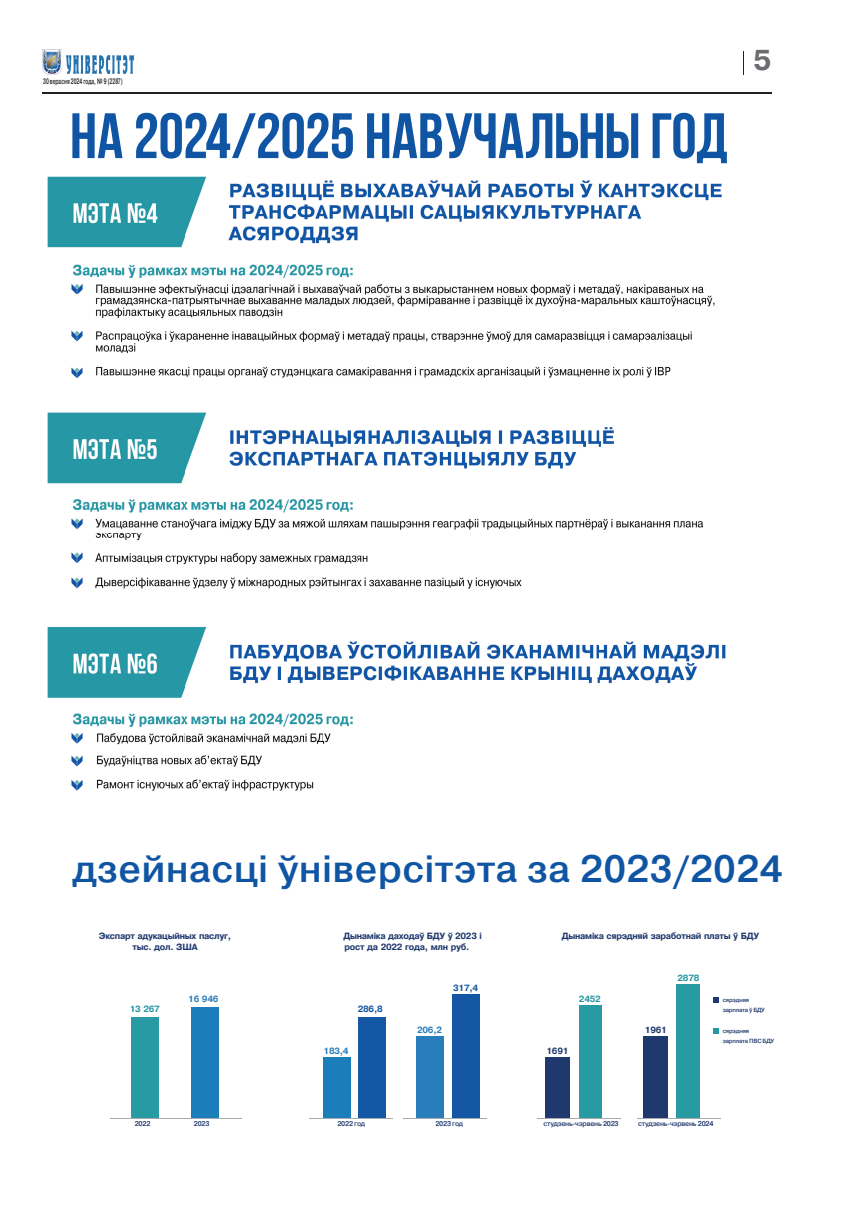
<style>
.page{position:relative;width:857px;height:1219px;background:#fff}
.page>*{position:absolute;margin:0;border:0;box-sizing:border-box;transform-origin:0 0}
.t1{font:64px "AA Bebas Neue";letter-spacing:.01em;color:#1055a4}
.t2{font:500 38px "Pragmatica";letter-spacing:.01em;color:#1055a4}
.t3{font:28.6px "Pragmatica Bold Cyrillic";color:#6c6d70}
.t4{font:9px/10.4px "Pragmatica Bold Cyrillic";letter-spacing:-.03em;color:#1f386d;text-align:center}
.t5{font:9px "Pragmatica Bold Cyrillic";letter-spacing:-.03em;color:#297dba}
.t6{font:9px "Pragmatica Bold Cyrillic";letter-spacing:-.03em;color:#2796a3}
.t7{font:9px "Pragmatica Bold Cyrillic";letter-spacing:-.03em;color:#1357a3}
.t8{font:9px "Pragmatica Bold Cyrillic";color:#1f376b}
.t9{font:500 8px "Pragmatica";color:#231f20;scale:.6 1}
.t10{font:500 7px "Pragmatica";letter-spacing:-.03em;color:#1f386d}
.t11{font:500 6px/10.4px "Pragmatica";letter-spacing:-.03em;color:#1f386d}
</style>
<div class="page">
<hr style="left:43px;top:92px;width:728px;height:1px;background:#231f20">
<img style="left:43px;top:50px;width:19px;height:25px">
<img style="left:67px;top:56px;width:66px;height:18px">
<img style="left:48px;top:176px;width:674px;height:202px">
<img style="left:48px;top:412px;width:656px;height:177px">
<img style="left:48px;top:627px;width:678px;height:164px">
<div style="left:131px;top:1017px;width:28px;height:101px;background:#289aa4"></div>
<div style="left:191px;top:1007px;width:28px;height:111px;background:#1b7eba"></div>
<hr style="left:110px;top:1118px;width:131px;height:1px;background:#a8a9ad">
<div style="left:322px;top:1057px;width:28px;height:61px;background:#1b7eba"></div>
<div style="left:357px;top:1017px;width:28px;height:101px;background:#1357a5"></div>
<hr style="left:309px;top:1118px;width:84px;height:1px;background:#a8a9ad">
<div style="left:545px;top:1057px;width:24px;height:61px;background:#1f386d"></div>
<div style="left:578px;top:1005px;width:23px;height:113px;background:#289aa4"></div>
<hr style="left:536px;top:1118px;width:84px;height:1px;background:#a8a9ad">
<div style="left:416px;top:1036px;width:28px;height:82px;background:#297dba"></div>
<div style="left:451px;top:994px;width:28px;height:124px;background:#1357a3"></div>
<hr style="left:403px;top:1118px;width:84px;height:1px;background:#a8a9ad">
<div style="left:643px;top:1036px;width:24px;height:82px;background:#1f386d"></div>
<div style="left:676px;top:984px;width:23px;height:134px;background:#289aa4"></div>
<hr style="left:637px;top:1118px;width:83px;height:1px;background:#a8a9ad">
<svg style="left:713px;top:997px;width:5px;height:6px"></svg>
<svg style="left:713px;top:1028px;width:5px;height:6px"></svg>
<p class="t9" style="left:43px;top:76px;width:134px">30 верасня 2024 года, № 9 (2287)</p>
<h1 class="t1" style="left:71px;top:101px;width:658px">на 2024/2025 навучальны год</h1>
<h3 class="t3" style="left:752px;top:45px;width:20px">5</h3>
<h2 class="t2" style="left:72px;top:844px;width:711px">дзейнасці ўніверсітэта за 2023/2024</h2>
<p class="t4" style="left:99px;top:931px;width:134px">Ýкспарт адукацыйных паслуг, тыс. дол. ЗША</p>
<p class="t4" style="left:343px;top:931px;width:140px;text-align:left">Дынаміка даходаў БДУ ў 2023 і рост да 2022 года, млн руб.</p>
<p class="t4" style="left:561px;top:931px;width:199px">Дынаміка сярэдняй заработнай платы ў БДУ</p>
<p class="t6" style="left:677px;top:973px;width:23px">2878</p>
<p class="t7" style="left:453px;top:983px;width:27px">317,4</p>
<p class="t6" style="left:130px;top:1004px;width:32px">13 267</p>
<p class="t5" style="left:188px;top:994px;width:32px">16 946</p>
<p class="t7" style="left:357px;top:1004px;width:26px">286,8</p>
<p class="t5" style="left:417px;top:1025px;width:27px">206,2</p>
<p class="t6" style="left:578px;top:994px;width:23px">2452</p>
<p class="t8" style="left:644px;top:1025px;width:24px">1961</p>
<p class="t11" style="left:722px;top:994px;width:44px">сярэдняя зарплата ў БДУ</p>
<p class="t11" style="left:722px;top:1025px;width:53px">сярэдняя зарплата ПВС БДУ</p>
<p class="t5" style="left:323px;top:1046px;width:27px">183,4</p>
<p class="t4" style="left:546px;top:1045px;width:24px">1691</p>
<p class="t10" style="left:135px;top:1119px;width:17px">2022</p>
<p class="t10" style="left:194px;top:1119px;width:17px">2023</p>
<p class="t10" style="left:337px;top:1119px;width:29px">2022 год</p>
<p class="t10" style="left:435px;top:1119px;width:29px">2023 год</p>
<p class="t10" style="left:638px;top:1119px;width:77px">студзень-чэрвень 2024</p>
<p class="t10" style="left:543px;top:1119px;width:77px">студзень-чэрвень 2023</p>
</div>
